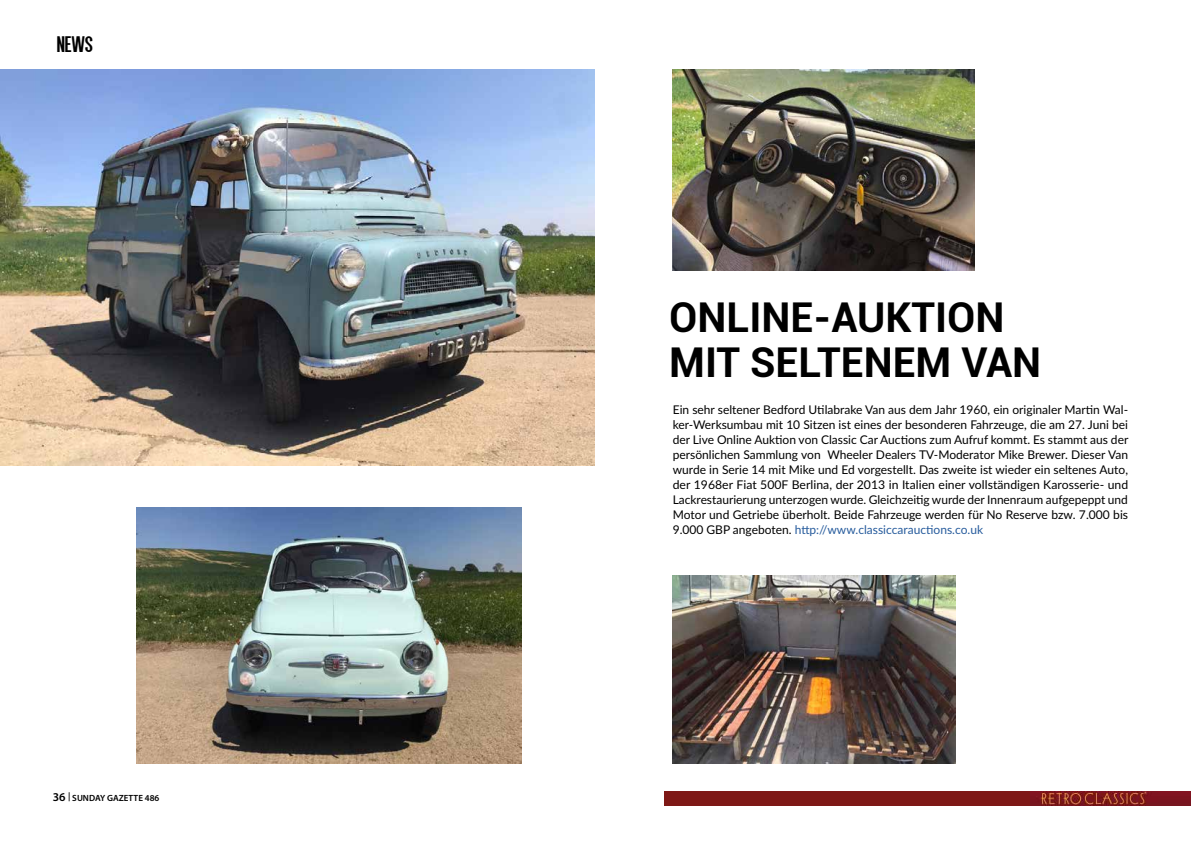
<style>
.page{position:relative;width:1191px;height:842px;background:#fff}
.page>*{position:absolute;margin:0;border:0;box-sizing:border-box;transform-origin:0 0}
.t1{font:700 41.1px/45.2px "Roboto";color:#000}
.t2{font:24px "Alegre Sans";color:#000}
.t3{font:12px/15px "Lato";color:#000;text-align:justify}
.t4{font:600 9px "Myriad Pro";color:#000}
.s1{font-size:12px}
.s2{color:#275c9d}
</style>
<div class="page">
<div style="left:663px;top:792px;width:528px;height:14px;background:#7e1816"></div>
<img style="left:1031px;top:792px;width:160px;height:14px">
<img style="left:137px;top:507px;width:385px;height:257px">
<img style="left:1px;top:69px;width:594px;height:396px">
<img style="left:672px;top:69px;width:302px;height:201px">
<img style="left:672px;top:575px;width:284px;height:189px">
<h2 class="t2" style="left:57px;top:30px;width:38px">NEWS</h2>
<p class="t4" style="left:53px;top:792px;width:108px"><span class="s1">36</span> | SUNDAY GAZETTE 486</p>
<h1 class="t1" style="left:669px;top:293px;width:373px">ONLINE-AUKTION<br>MIT SELTENEM VAN</h1>
<p class="t3" style="left:672px;top:401px;width:457px">Ein sehr seltener Bedford Utilabrake Van aus dem Jahr 1960, ein originaler Martin Wal&shy;ker-Werksumbau mit 10 Sitzen ist eines der besonderen Fahrzeuge, die am 27. Juni bei der Live Online Auktion von Classic Car Auctions zum Aufruf kommt. Es stammt aus der persönlichen Sammlung von Wheeler Dealers TV-Moderator Mike Brewer. Dieser Van wurde in Serie 14 mit Mike und Ed vorgestellt. Das zweite ist wieder ein seltenes Auto, der 1968er Fiat 500F Berlina, der 2013 in Italien einer vollständigen Karosserie- und Lackrestaurierung unterzogen wurde. Gleichzeitig wurde der Innenraum aufgepeppt und Motor und Getriebe überholt. Beide Fahrzeuge werden für No Reserve bzw. 7.000 bis 9.000 GBP angeboten. <span class="s2">http://www.classiccarauctions.co.uk</span></p>
</div>
